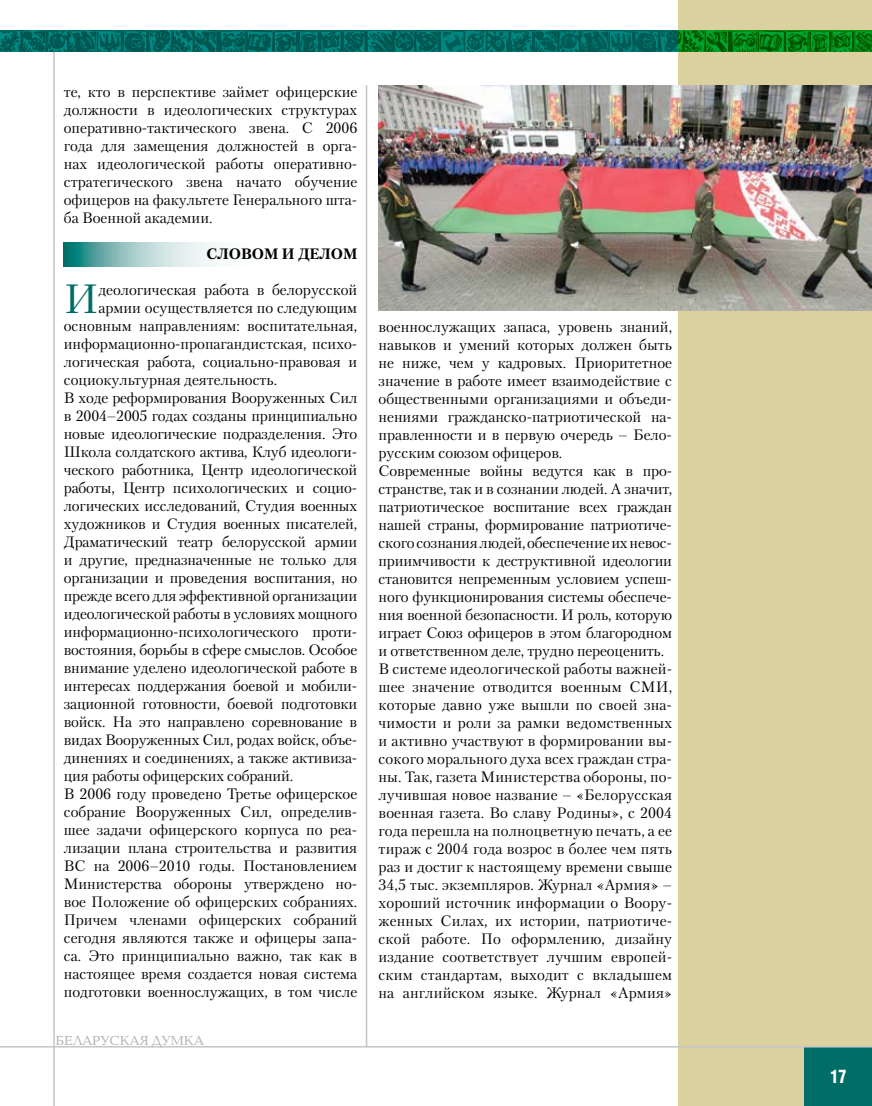
<style>
.page{position:relative;width:872px;height:1106px;background:#fff}
.page>*{position:absolute;margin:0;border:0;box-sizing:border-box;transform-origin:0 0}
.t1{font:40.65px "Petersburg C";color:#006d66}
.t2{font:700 18px "AG Letterica Cond L";color:#fff;scale:.9 1}
.t3{font:15px/18px "Petersburg C";color:#000;text-align:justify}
.t4{font:700 15px "Petersburg C";color:#000}
.t5{font:13.5px "Baltica C";color:#aeafb2}
</style>
<div class="page">
<div style="left:678px;top:0;width:194px;height:1106px;background:#dad19f"></div>
<hr style="left:53px;top:52px;width:2px;height:1054px;background:#c3c5c7">
<hr style="left:366px;top:85px;width:1px;height:961px;background:#c3c5c7">
<div style="left:804px;top:1047px;width:68px;height:59px;background:#006d66"></div>
<svg style="left:0;top:31px;width:872px;height:21px;background:#006d51"></svg>
<hr style="left:0;top:1046px;width:872px;height:1px;background:#c3c5c7">
<svg style="left:64px;top:242px;width:152px;height:25px;background:#9bc7c5"></svg>
<img style="left:378px;top:85px;width:494px;height:225px">
<p class="t3" style="left:64px;top:82px;width:295px">те, кто в перспективе займет офицерские должности в идеологических структурах оперативно-тактического звена. С 2006 года для замещения должностей в орга&shy;нах идеологической работы оперативно&shy;стратегического звена начато обучение офицеров на факультете Генерального шта&shy;ба Военной академии.</p>
<p class="t4" style="left:206px;top:244px;width:152px">Словом и делом</p>
<h1 class="t1" style="left:64px;top:274px;width:36px">И</h1>
<p class="t3" style="left:98px;top:280px;width:260px">деологическая работа в белорусской</p>
<p class="t3" style="left:98px;top:298px;width:260px">армии осуществляется по следующим</p>
<p class="t3" style="left:64px;top:316px;width:295px">основным направлениям: воспитательная,</p>
<p class="t3" style="left:64px;top:334px;width:295px">информационно-пропагандистская, психо-</p>
<p class="t3" style="left:64px;top:352px;width:295px">логическая работа, социально-правовая и</p>
<p class="t3" style="left:64px;top:370px;width:215px">социокультурная деятельность.</p>
<p class="t3" style="left:64px;top:388px;width:295px">В ходе реформирования Вооруженных Сил</p>
<p class="t3" style="left:64px;top:406px;width:295px">в 2004–2005 годах созданы принципиально</p>
<p class="t3" style="left:64px;top:424px;width:295px">новые идеологические подразделения. Это</p>
<p class="t3" style="left:64px;top:442px;width:295px">Школа солдатского актива, Клуб идеологи-</p>
<p class="t3" style="left:64px;top:460px;width:295px">ческого работника, Центр идеологической</p>
<p class="t3" style="left:64px;top:478px;width:295px">работы, Центр психологических и социо-</p>
<p class="t3" style="left:64px;top:496px;width:295px">логических исследований, Студия военных</p>
<p class="t3" style="left:64px;top:514px;width:295px">художников и Студия военных писателей,</p>
<p class="t3" style="left:64px;top:532px;width:295px">Драматический театр белорусской армии</p>
<p class="t3" style="left:64px;top:550px;width:295px">и другие, предназначенные не только для</p>
<p class="t3" style="left:64px;top:568px;width:295px">организации и проведения воспитания, но</p>
<p class="t3" style="left:64px;top:586px;width:295px">прежде всего для эффективной организации</p>
<p class="t3" style="left:64px;top:604px;width:295px">идеологической работы в условиях мощного</p>
<p class="t3" style="left:64px;top:622px;width:295px">информационно-психологического проти-</p>
<p class="t3" style="left:64px;top:640px;width:295px">востояния, борьбы в сфере смыслов. Особое</p>
<p class="t3" style="left:64px;top:658px;width:295px">внимание уделено идеологической работе в</p>
<p class="t3" style="left:64px;top:676px;width:295px">интересах поддержания боевой и мобили-</p>
<p class="t3" style="left:64px;top:694px;width:295px">зационной готовности, боевой подготовки</p>
<p class="t3" style="left:64px;top:712px;width:295px">войск. На это направлено соревнование в</p>
<p class="t3" style="left:64px;top:730px;width:295px">видах Вооруженных Сил, родах войск, объе-</p>
<p class="t3" style="left:64px;top:748px;width:295px">динениях и соединениях, а также активиза-</p>
<p class="t3" style="left:64px;top:766px;width:231px">ция работы офицерских собраний.</p>
<p class="t3" style="left:64px;top:784px;width:295px">В 2006 году проведено Третье офицерское</p>
<p class="t3" style="left:64px;top:802px;width:295px">собрание Вооруженных Сил, определив-</p>
<p class="t3" style="left:64px;top:820px;width:295px">шее задачи офицерского корпуса по реа-</p>
<p class="t3" style="left:64px;top:838px;width:295px">лизации плана строительства и развития</p>
<p class="t3" style="left:64px;top:856px;width:295px">ВС на 2006–2010 годы. Постановлением</p>
<p class="t3" style="left:64px;top:874px;width:295px">Министерства обороны утверждено но-</p>
<p class="t3" style="left:64px;top:892px;width:295px">вое Положение об офицерских собраниях.</p>
<p class="t3" style="left:64px;top:910px;width:295px">Причем членами офицерских собраний</p>
<p class="t3" style="left:64px;top:928px;width:295px">сегодня являются также и офицеры запа-</p>
<p class="t3" style="left:64px;top:946px;width:295px">са. Это принципиально важно, так как в</p>
<p class="t3" style="left:64px;top:964px;width:295px">настоящее время создается новая система</p>
<p class="t3" style="left:64px;top:982px;width:295px">подготовки военнослужащих, в том числе</p>
<p class="t5" style="left:56px;top:1033px;width:150px">БЕЛАРУСКАЯ ДУМКА</p>
<p class="t3" style="left:378px;top:318px;width:295px;text-align:left">военнослужащих запаса, уровень знаний, навыков и умений которых должен быть не ниже, чем у кадровых. Приоритетное значение в работе имеет взаимодействие с общественными организациями и объеди&shy;нениями гражданско-патриотической на&shy;правленности и в первую очередь – Бело&shy;русским союзом офицеров.<br>Современные войны ведутся как в про&shy;странстве, так и в сознании людей. А значит, патриотическое воспитание всех граждан нашей страны, формирование патриотиче&shy;ского сознания людей, обеспечение их невос&shy;приимчивости к деструктивной идеологии становится непременным условием успеш&shy;ного функционирования системы обеспече&shy;ния военной безопасности. И роль, которую играет Союз офицеров в этом благородном и ответственном деле, трудно переоценить.<br>В системе идеологической работы важней&shy;шее значение отводится военным СМИ, которые давно уже вышли по своей зна&shy;чимости и роли за рамки ведомственных и активно участвуют в формировании вы&shy;сокого морального духа всех граждан стра&shy;ны. Так, газета Министерства обороны, по&shy;лучившая новое название – «Белорусская военная газета. Во славу Родины», с 2004 года перешла на полноцветную печать, а ее тираж с 2004 года возрос в более чем пять раз и достиг к настоящему времени свыше 34,5 тыс. экземпляров. Журнал «Армия» – хороший источник информации о Воору&shy;женных Силах, их истории, патриотиче&shy;ской работе. По оформлению, дизайну издание соответствует лучшим европей&shy;ским стандартам, выходит с вкладышем на английском языке. Журнал «Армия»</p>
<p class="t2" style="left:830px;top:1065px;width:20px">17</p>
</div>
